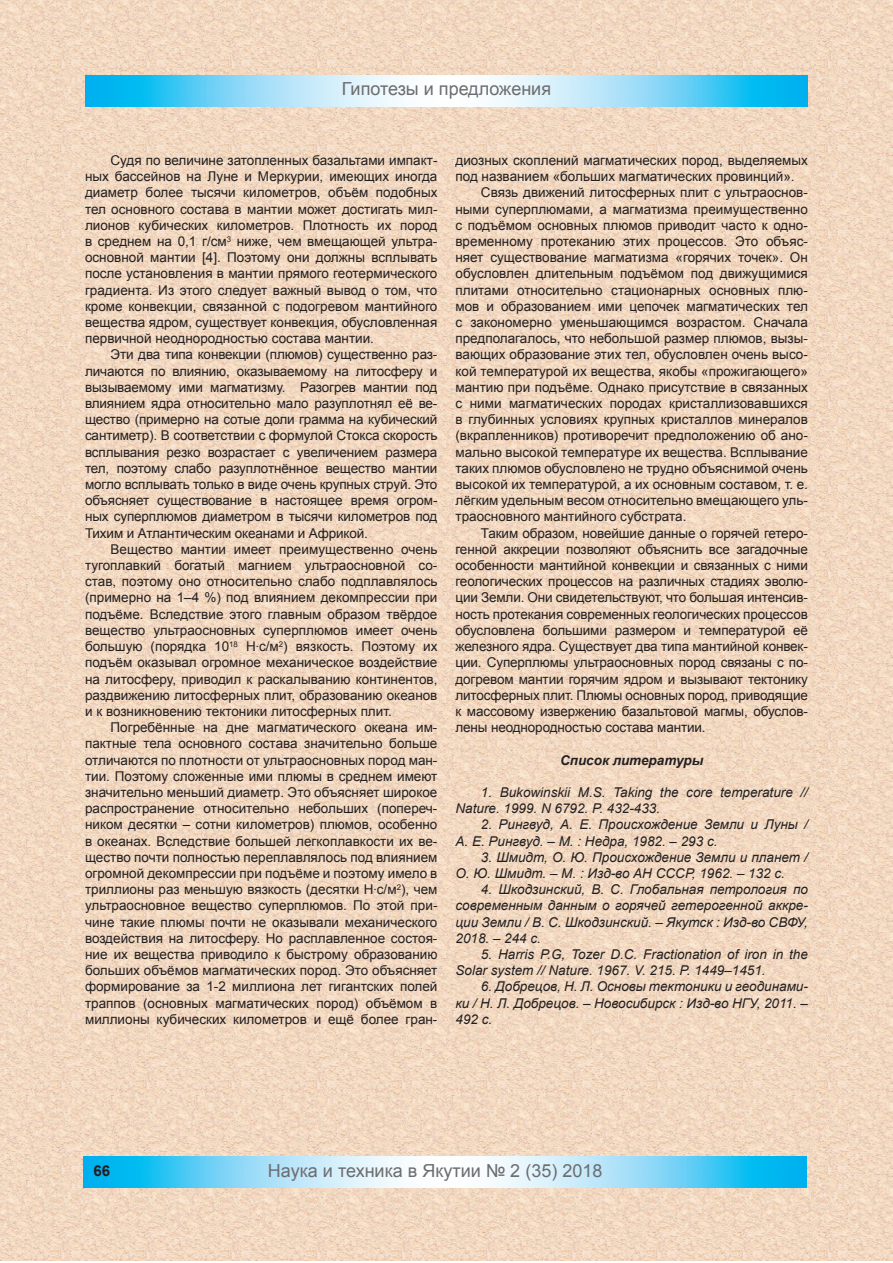
<style>
.page{position:relative;width:893px;height:1263px;background:#fff}
.page>*{position:absolute;margin:0;border:0;box-sizing:border-box;transform-origin:0 0}
.t1{font:18px "Arial";color:#6c6d70}
.t2{font:700 15px "Arial";color:#231f20}
.t3{font:13.5px/16.2px "Arial";color:#231f20;text-align:justify}
.t4{font:italic 13.5px/16.2px "Arial";color:#231f20}
.t5{font:italic 700 13.5px "Arial";color:#231f20}
.s1{font-family:"Times New Roman"}
</style>
<div class="page">
<img style="left:0;top:0;width:893px;height:1261px">
<svg style="left:86px;top:76px;width:721px;height:30px"></svg>
<svg style="left:84px;top:1157px;width:723px;height:30px"></svg>
<h1 class="t1" style="left:342px;top:77px;width:211px">Гипотезы и предложения</h1>
<p class="t3" style="left:85px;top:152px;width:354px;text-indent:26px">Судя по величине затопленных базальтами импакт&shy;ных бассейнов на Луне и Меркурии, имеющих иногда диаметр более тысячи километров, объём подобных тел основного состава в мантии может достигать мил&shy;лионов кубических километров. Плотность их пород в среднем на 0,1 г/см<sup>3</sup> ниже, чем вмещающей ультра&shy;основной мантии [4]. Поэтому они должны всплывать после установления в мантии прямого геотермического градиента. Из этого следует важный вывод о том, что кроме конвекции, связанной с подогревом мантийного вещества ядром, существует конвекция, обусловленная первичной неоднородностью состава мантии.</p>
<p class="t3" style="left:85px;top:347px;width:354px;text-indent:26px">Эти два типа конвекции (плюмов) существенно раз&shy;личаются по влиянию, оказываемому на литосферу и вызываемому ими магматизму. Разогрев мантии под влиянием ядра относительно мало разуплотнял её ве&shy;щество (примерно на сотые доли грамма на кубический сантиметр). В соответствии с формулой Стокса скорость всплывания резко возрастает с увеличением размера тел, поэтому слабо разуплотнённое вещество мантии могло всплывать только в виде очень крупных струй. Это объясняет существование в настоящее время огром&shy;ных суперплюмов диаметром в тысячи километров под Тихим и Атлантическим океанами и Африкой.</p>
<p class="t3" style="left:85px;top:541px;width:354px;text-indent:26px">Вещество мантии имеет преимущественно очень тугоплавкий богатый магнием ультраосновной со&shy;став, поэтому оно относительно слабо подплавлялось (примерно на 1–4 %) под влиянием декомпрессии при подъёме. Вследствие этого главным образом твёрдое вещество ультраосновных суперплюмов имеет очень большую (порядка 10<sup>18</sup> Н<span class="s1">∙</span>c/м<sup>2</sup>) вязкость. Поэтому их подъём оказывал огромное механическое воздействие на литосферу, приводил к раскалыванию континентов, раздвижению литосферных плит, образованию океанов и к возникновению тектоники литосферных плит.</p>
<p class="t3" style="left:85px;top:719px;width:354px;text-indent:26px">Погребённые на дне магматического океана им&shy;пактные тела основного состава значительно больше отличаются по плотности от ультраосновных пород ман&shy;тии. Поэтому сложенные ими плюмы в среднем имеют значительно меньший диаметр. Это объясняет широкое распространение относительно небольших (попереч&shy;ником десятки – сотни километров) плюмов, особенно в океанах. Вследствие большей легкоплавкости их ве&shy;щество почти полностью переплавлялось под влиянием огромной декомпрессии при подъёме и поэтому имело в триллионы раз меньшую вязкость (десятки Н<span class="s1">∙</span>c/м<sup>2</sup>), чем ультраосновное вещество суперплюмов. По этой при&shy;чине такие плюмы почти не оказывали механического воздействия на литосферу. Но расплавленное состоя&shy;ние их вещества приводило к быстрому образованию больших объёмов магматических пород. Это объясняет формирование за 1-2 миллиона лет гигантских полей траппов (основных магматических пород) объёмом в миллионы кубических километров и ещё более гран-</p>
<p class="t3" style="left:455px;top:152px;width:354px">диозных скоплений магматических пород, выделяемых</p>
<p class="t3" style="left:455px;top:169px;width:341px">под названием «больших магматических провинций».</p>
<p class="t3" style="left:481px;top:185px;width:328px">Связь движений литосферных плит с ультраоснов-</p>
<p class="t3" style="left:455px;top:201px;width:354px">ными суперплюмами, а магматизма преимущественно</p>
<p class="t3" style="left:455px;top:217px;width:353px">с подъёмом основных плюмов приводит часто к одно-</p>
<p class="t3" style="left:455px;top:233px;width:354px">временному протеканию этих процессов. Это объяс-</p>
<p class="t3" style="left:455px;top:250px;width:354px">няет существование магматизма «горячих точек». Он</p>
<p class="t3" style="left:455px;top:266px;width:354px">обусловлен длительным подъёмом под движущимися</p>
<p class="t3" style="left:455px;top:282px;width:354px">плитами относительно стационарных основных плю-</p>
<p class="t3" style="left:455px;top:298px;width:354px">мов и образованием ими цепочек магматических тел</p>
<p class="t3" style="left:455px;top:314px;width:354px">с закономерно уменьшающимся возрастом. Сначала</p>
<p class="t3" style="left:455px;top:331px;width:354px">предполагалось, что небольшой размер плюмов, вызы-</p>
<p class="t3" style="left:455px;top:347px;width:354px">вающих образование этих тел, обусловлен очень высо-</p>
<p class="t3" style="left:455px;top:363px;width:354px">кой температурой их вещества, якобы «прожигающего»</p>
<p class="t3" style="left:455px;top:379px;width:354px">мантию при подъёме. Однако присутствие в связанных</p>
<p class="t3" style="left:455px;top:395px;width:354px">с ними магматических породах кристаллизовавшихся</p>
<p class="t3" style="left:455px;top:412px;width:354px">в глубинных условиях крупных кристаллов минералов</p>
<p class="t3" style="left:455px;top:428px;width:354px">(вкрапленников) противоречит предположению об ано-</p>
<p class="t3" style="left:455px;top:444px;width:354px">мально высокой температуре их вещества. Всплывание</p>
<p class="t3" style="left:455px;top:460px;width:354px">таких плюмов обусловлено не трудно объяснимой очень</p>
<p class="t3" style="left:455px;top:476px;width:354px">высокой их температурой, а их основным составом, т. е.</p>
<p class="t3" style="left:455px;top:493px;width:354px">лёгким удельным весом относительно вмещающего уль-</p>
<p class="t3" style="left:455px;top:509px;width:232px">траосновного мантийного субстрата.</p>
<p class="t3" style="left:481px;top:525px;width:328px">Таким образом, новейшие данные о горячей гетеро-</p>
<p class="t3" style="left:455px;top:541px;width:354px">генной аккреции позволяют объяснить все загадочные</p>
<p class="t3" style="left:455px;top:557px;width:354px">особенности мантийной конвекции и связанных с ними</p>
<p class="t3" style="left:455px;top:574px;width:354px">геологических процессов на различных стадиях эволю-</p>
<p class="t3" style="left:455px;top:590px;width:354px">ции Земли. Они свидетельствуют, что большая интенсив-</p>
<p class="t3" style="left:455px;top:606px;width:354px">ность протекания современных геологических процессов</p>
<p class="t3" style="left:455px;top:622px;width:354px">обусловлена большими размером и температурой её</p>
<p class="t3" style="left:455px;top:638px;width:354px">железного ядра. Существует два типа мантийной конвек-</p>
<p class="t3" style="left:455px;top:655px;width:354px">ции. Суперплюмы ультраосновных пород связаны с по-</p>
<p class="t3" style="left:455px;top:671px;width:354px">догревом мантии горячим ядром и вызывают тектонику</p>
<p class="t3" style="left:455px;top:687px;width:354px">литосферных плит. Плюмы основных пород, приводящие</p>
<p class="t3" style="left:455px;top:703px;width:354px">к массовому извержению базальтовой магмы, обуслов-</p>
<p class="t3" style="left:455px;top:719px;width:252px">лены неоднородностью состава мантии.</p>
<p class="t5" style="left:560px;top:751px;width:145px">Список литературы</p>
<p class="t4" style="left:455px;top:784px;width:354px;text-indent:26px">1. Bukowinskii M.S. Taking the core temperature //<br>Nature. 1999. N 6792. P. 432-433.</p>
<p class="t4" style="left:455px;top:817px;width:354px;text-indent:26px">2. Рингвуд, А. Е. Происхождение Земли и Луны /<br>А. Е. Рингвуд. – М. : Недра, 1982. – 293 с.</p>
<p class="t4" style="left:455px;top:849px;width:354px;text-indent:26px">3. Шмидт, О. Ю. Происхождение Земли и планет /<br>О. Ю. Шмидт. – М. : Изд-во АН СССР, 1962. – 132 с.</p>
<p class="t4" style="left:455px;top:881px;width:354px;text-align:justify;text-indent:26px">4. Шкодзинский, В. С. Глобальная петрология по современным данным о горячей гетерогенной аккре&shy;ции Земли / В. С. Шкодзинский. – Якутск : Изд-во СВФУ, 2018. – 244 с.</p>
<p class="t4" style="left:455px;top:946px;width:354px;text-indent:26px">5. Harris P.G, Tozer D.C. Fractionation of iron in the<br>Solar system // Nature. 1967. V. 215. P. 1449–1451.</p>
<p class="t4" style="left:455px;top:979px;width:354px;text-align:justify;text-indent:26px">6. Добрецов, Н. Л. Основы тектоники и геодинами&shy;ки / Н. Л. Добрецов. – Новосибирск : Изд-во НГУ, 2011. – 492 с.</p>
<p class="t2" style="left:94px;top:1161px;width:18px">66</p>
<h1 class="t1" style="left:268px;top:1159px;width:336px">Наука и техника в Якутии № 2 (35) 2018</h1>
</div>
